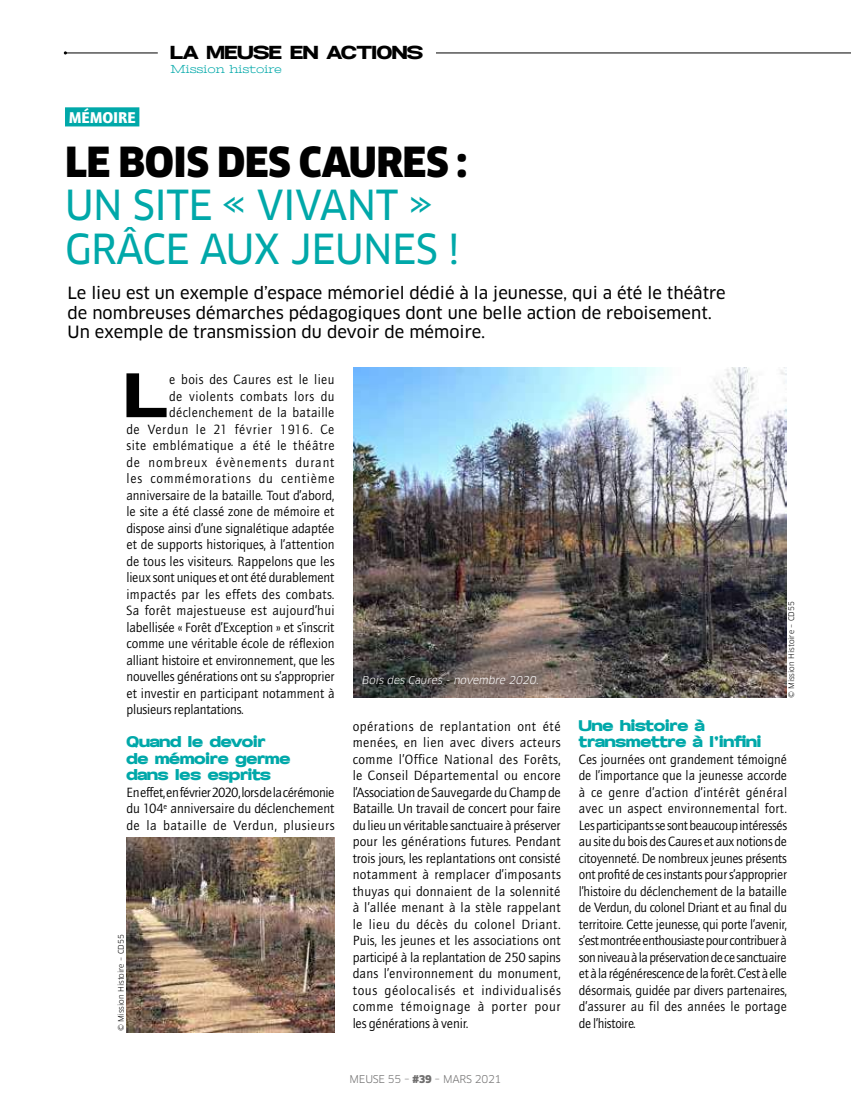
<style>
.page{position:relative;width:851px;height:1106px;background:#fff}
.page>*{position:absolute;margin:0;border:0;box-sizing:border-box;transform-origin:0 0}
.t1{font:900 54.75px "Specify Expanded";color:#000}
.t2{font:40.5px/43.5px "Clan OT News";letter-spacing:-.015em;color:#00a8a9;scale:.96 1}
.t3{font:900 40.5px "Clan OT";letter-spacing:-.015em;color:#000;scale:.96 1}
.t4{font:16.5px/19.5px "Clan OT News";color:#000}
.t5{font:900 16.5px "Specify Expanded";color:#000}
.t6{font:900 15.75px "AT Quay Sans";letter-spacing:-.01em;color:#fff}
.t7{font:13.5px/16.5px "AT Quay Sans";color:#000;text-align:justify}
.t8{font:13.5px/16.5px "AT Quay Sans";color:#000;text-align:justify;scale:.96 1}
.t9{font:13.5px "AT Quay Sans";letter-spacing:-.02em;color:#000}
.t10{font:13.5px "AT Quay Sans";letter-spacing:.02em;color:#000}
.t11{font:900 13.5px/16.5px "Specify Expanded";letter-spacing:-.01em;color:#00a8a9}
.t12{font:13.5px "AT Quay Sans";letter-spacing:.035em;color:#000}
.t13{font:13.5px "AT Quay Sans";letter-spacing:.055em;color:#000}
.t14{font:13.5px "AT Quay Sans";letter-spacing:.05em;color:#000}
.t15{font:13.5px "AT Quay Sans";letter-spacing:.06em;color:#000}
.t16{font:13.5px "AT Quay Sans";letter-spacing:.025em;color:#000}
.t17{font:12px "Stint Ultra Expanded";color:#00a8a9}
.t18{font:italic 10.5px "Clan OT";color:#fff}
.t19{font:10.5px "Clan OT";letter-spacing:-.02em;color:#706f6f}
.t20{font:7.5px "Clan OT";color:#000}
.s1{font-weight:900}
</style>
<div class="page">
<hr style="left:65px;top:53px;width:785px;height:1px;background:#000">
<div style="left:65px;top:107px;width:74px;height:19px;background:#00a8a9"></div>
<img style="left:353px;top:367px;width:433px;height:330px">
<img style="left:126px;top:837px;width:209px;height:195px">
<div style="left:158px;top:33px;width:278px;height:30px;background:#fff"></div>
<p class="t5" style="left:170px;top:41px;width:254px">LA MEUSE EN ACTIONS</p>
<p class="t17" style="left:170px;top:62px;width:113px">Mission histoire</p>
<p class="t6" style="left:69px;top:107px;width:68px">MÉMOIRE</p>
<h2 class="t3" style="left:65px;top:138px;width:420px">LE BOIS DES CAURES :</h2>
<h2 class="t2" style="left:65px;top:184px;width:413px">UN SITE « VIVANT »<br>GRÂCE AUX JEUNES !</h2>
<p class="t4" style="left:68px;top:283px;width:659px">Le lieu est un exemple d’espace mémoriel dédié à la jeunesse, qui a été le théâtre de nombreuses démarches pédagogiques dont une belle action de reboisement.<br>Un exemple de transmission du devoir de mémoire.</p>
<h1 class="t1" style="left:125px;top:358px;width:44px">L</h1>
<p class="t16" style="left:169px;top:371px;width:167px">e bois des Caures est le lieu</p>
<p class="t12" style="left:169px;top:388px;width:167px">de violents combats lors du</p>
<p class="t10" style="left:169px;top:404px;width:167px">déclenchement de la bataille</p>
<p class="t14" style="left:126px;top:421px;width:209px">de Verdun le 21 février 1916. Ce</p>
<p class="t12" style="left:126px;top:437px;width:210px">site emblématique a été le théâtre</p>
<p class="t15" style="left:126px;top:454px;width:210px">de nombreux évènements durant</p>
<p class="t13" style="left:126px;top:470px;width:210px">les commémorations du centième</p>
<p class="t7" style="left:126px;top:487px;width:210px">anniversaire de la bataille. Tout d’abord,</p>
<p class="t7" style="left:126px;top:503px;width:210px">le site a été classé zone de mémoire et</p>
<p class="t7" style="left:126px;top:520px;width:209px">dispose ainsi d’une signalétique adaptée</p>
<p class="t7" style="left:126px;top:536px;width:210px">et de supports historiques, à l’attention</p>
<p class="t7" style="left:126px;top:553px;width:209px">de tous les visiteurs. Rappelons que les</p>
<p class="t9" style="left:126px;top:569px;width:210px">lieux sont uniques et ont été durablement</p>
<p class="t10" style="left:126px;top:586px;width:210px">impactés par les effets des combats.</p>
<p class="t10" style="left:126px;top:602px;width:210px">Sa forêt majestueuse est aujourd’hui</p>
<p class="t7" style="left:126px;top:619px;width:209px">labellisée « Forêt d’Exception » et s’inscrit</p>
<p class="t7" style="left:126px;top:635px;width:209px">comme une véritable école de réflexion</p>
<p class="t9" style="left:126px;top:652px;width:210px">alliant histoire et environnement, que les</p>
<p class="t9" style="left:126px;top:668px;width:210px">nouvelles générations ont su s’approprier</p>
<p class="t7" style="left:126px;top:685px;width:210px">et investir en participant notamment à</p>
<p class="t9" style="left:126px;top:701px;width:119px">plusieurs replantations.</p>
<p class="t11" style="left:126px;top:734px;width:165px">Quand le devoir de mémoire germe dans les esprits</p>
<p class="t7" style="left:126px;top:784px;width:210px">En effet, en février 2020, lors de la cérémonie du 104<sup>e</sup> anniversaire du déclenchement de la bataille de Verdun, plusieurs</p>
<p class="t20" style="left:117px;top:1031px;width:98px;rotate:-90deg">© Mission Histoire – CD55</p>
<p class="t18" style="left:361px;top:673px;width:181px">Bois des Caures - novembre 2020.</p>
<p class="t20" style="left:786px;top:698px;width:98px;rotate:-90deg">© Mission Histoire – CD55</p>
<p class="t7" style="left:352px;top:718px;width:210px">opérations de replantation ont été menées, en lien avec divers acteurs comme l’Office National des Forêts, le Conseil Départemental ou encore l’Association de Sauvegarde du Champ de Bataille. Un travail de concert pour faire du lieu un véritable sanctuaire à préserver pour les générations futures. Pendant trois jours, les replantations ont consisté notamment à remplacer d’imposants thuyas qui donnaient de la solennité à l’allée menant à la stèle rappelant le lieu du décès du colonel Driant.<br>Puis, les jeunes et les associations ont participé à la replantation de 250 sapins dans l’environnement du monument, tous géolocalisés et individualisés comme témoignage à porter pour les générations à venir.</p>
<p class="t11" style="left:578px;top:718px;width:184px">Une histoire à transmettre à l’infini</p>
<p class="t8" style="left:578px;top:751px;width:218px">Ces journées ont grandement témoigné de l’importance que la jeunesse accorde à ce genre d’action d’intérêt général avec un aspect environnemental fort.<br>Les participants se sont beaucoup intéressés au site du bois des Caures et aux notions de citoyenneté. De nombreux jeunes présents ont profité de ces instants pour s’approprier l’histoire du déclenchement de la bataille de Verdun, du colonel Driant et au final du territoire. Cette jeunesse, qui porte l’avenir, s’est montrée enthousiaste pour contribuer à son niveau à la préservation de ce sanctuaire et à la régénérescence de la forêt. C’est à elle désormais, guidée par divers partenaires, d’assurer au fil des années le portage de l’histoire.</p>
<p class="t19" style="left:349px;top:1073px;width:153px">MEUSE 55 – <span class="s1">#39</span> – MARS 2021</p>
</div>
